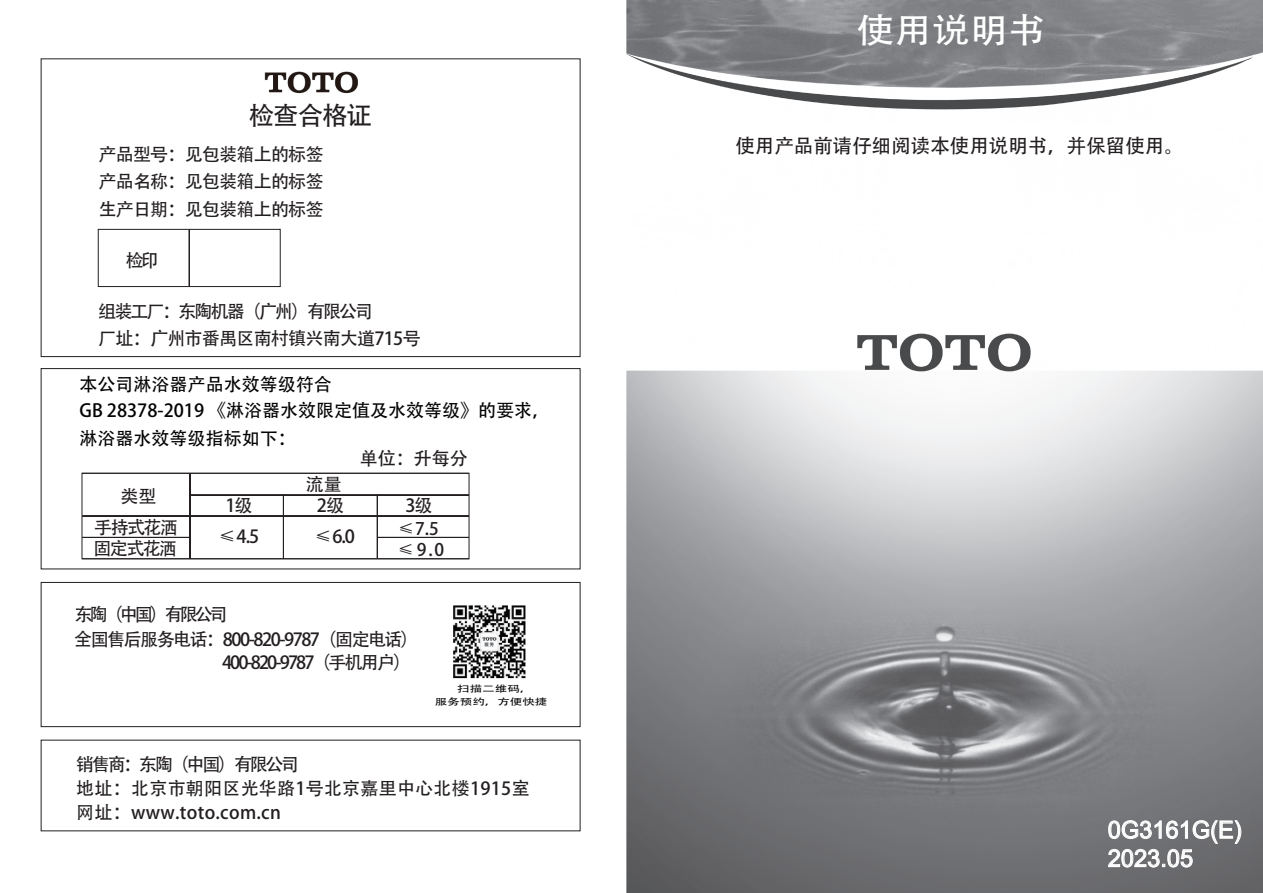
<style>
.page{position:relative;width:1263px;height:893px;background:#fff}
.page>*{position:absolute;margin:0;border:0;box-sizing:border-box;transform-origin:0 0}
.t1{font:34.5px "Adobe Heiti Std";color:#fff;scale:1.1 1}
.t2{font:25.5px "Adobe Heiti Std";letter-spacing:-.04em;color:#231f20}
.t3{font:24px/28.3px "Arial";color:#fff}
.t4{font:19.5px "Adobe Heiti Std";color:#231f20}
.t5{font:18px/27.6px "Adobe Heiti Std";letter-spacing:-.04em;color:#231f20;text-align:justify}
.t6{font:18px/24px "Adobe Heiti Std";letter-spacing:.015em;color:#231f20}
.t7{font:18px/26.5px "Adobe Heiti Std";color:#030303}
.t8{font:18px "Adobe Heiti Std";letter-spacing:-.08em;color:#231f20}
.t9{font:18px "Adobe Heiti Std";letter-spacing:-.105em;color:#231f20}
.t10{font:18px/20.5px "Adobe Heiti Std";letter-spacing:-.085em;color:#231f20}
.t11{font:17.25px/21.6px "Adobe Heiti Std";color:#231f20}
.t12{font:9px/13.2px "Adobe Heiti Std";color:#030303;scale:1.39 1}
</style>
<div class="page">
<img style="left:454px;top:605px;width:72px;height:73px">
<img style="left:626px;top:1px;width:637px;height:892px">
<img style="left:264px;top:71px;width:94px;height:23px">
<div style="left:41px;top:58px;width:539px;height:299px;border:1px solid #231f20"></div>
<svg style="left:97px;top:229px;width:184px;height:58px"></svg>
<svg style="left:81px;top:472px;width:389px;height:87px"></svg>
<div style="left:41px;top:582px;width:539px;height:145px;border:1px solid #231f20"></div>
<div style="left:41px;top:368px;width:539px;height:201px;border:1px solid #231f20"></div>
<svg style="left:1108px;top:820px;width:134px;height:48px"></svg>
<h2 class="t2" style="left:249px;top:100px;width:125px">检查合格证</h2>
<p class="t5" style="left:99px;top:141px;width:226px">产品型号：见包装箱上的标签产品名称：见包装箱上的标签生产日期：见包装箱上的标签</p>
<p class="t5" style="left:126px;top:247px;width:35px">检印</p>
<p class="t5" style="left:98px;top:298px;width:324px">组装工厂：东陶机器（广州）有限公司<br>厂址：广州市番禺区南村镇兴南大道715号</p>
<p class="t7" style="left:80px;top:372px;width:472px">本公司淋浴器产品水效等级符合<br>GB 28378-2019 《淋浴器水效限定值及水效等级》的要求，淋浴器水效等级指标如下：</p>
<p class="t5" style="left:360px;top:445px;width:109px">单位：升每分</p>
<p class="t5" style="left:306px;top:471px;width:37px">流量</p>
<p class="t5" style="left:405px;top:492px;width:29px">3级</p>
<p class="t5" style="left:121px;top:483px;width:37px">类型</p>
<p class="t5" style="left:225px;top:492px;width:29px">1级</p>
<p class="t5" style="left:317px;top:492px;width:29px">2级</p>
<p class="t10" style="left:94px;top:518px;width:86px">手持式花洒固定式花洒</p>
<p class="t5" style="left:218px;top:523px;width:42px">≤4.5</p>
<p class="t11" style="left:398px;top:518px;width:48px">≤7.5 ≤9.0</p>
<p class="t5" style="left:314px;top:523px;width:42px">≤6.0</p>
<p class="t5" style="left:75px;top:601px;width:154px">东陶（中国）有限公司</p>
<p class="t8" style="left:74px;top:628px;width:346px">全国售后服务电话：800-820-9787（固定电话）</p>
<p class="t9" style="left:222px;top:652px;width:190px">400-820-9787（手机用户）</p>
<p class="t12" style="left:435px;top:682px;width:83px;text-indent:22px">扫描二维码，<br>服务预约，方便快捷</p>
<p class="t6" style="left:76px;top:753px;width:455px">销售商：东陶（中国）有限公司<br>地址：北京市朝阳区光华路1号北京嘉里中心北楼1915室网址：www.toto.com.cn</p>
<h1 class="t1" style="left:856px;top:10px;width:174px">使用说明书</h1>
<p class="t4" style="left:735px;top:134px;width:450px">使用产品前请仔细阅读本使用说明书，并保留使用。</p>
<h3 class="t3" style="left:1108px;top:815px;width:135px">0G3161G(E)<br>2023.05</h3>
</div>
